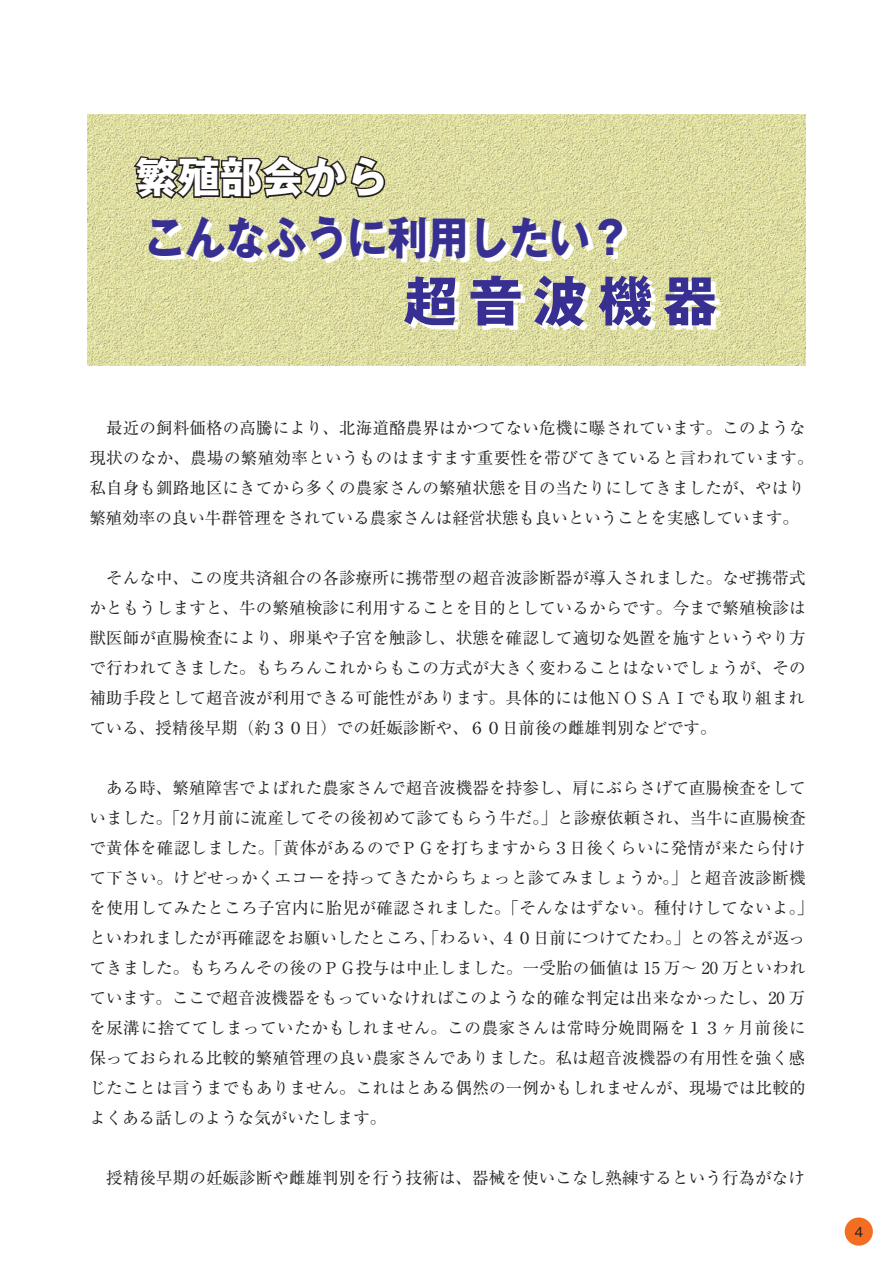
<style>
.page{position:relative;width:893px;height:1263px;background:#fff}
.page>*{position:absolute;margin:0;border:0;box-sizing:border-box;transform-origin:0 0}
.晴天確率の文10_5pt{font:700 54px "Gothic MB101 Pro";letter-spacing:.2em;color:#372f92}
.晴天確率の文10_5pt-2{font:700 45px "Gothic MB101 Pro";color:#372f92;scale:.9 1}
.晴天確率の文10_5pt-3{font:700 42px "Gothic MB101 Pro";color:#fff}
.t1{font:16.5px/30px "Ryumin Pro";letter-spacing:.01em;color:#231f20}
.t2{font:500 13.8px "Gothic BBB Pro";color:#231f20}
</style>
<div class="page">
<div style="left:845px;top:1217px;width:28px;height:28px;background:#f36e21;border-radius:50%"></div>
<img style="left:88px;top:115px;width:717px;height:251px">
<svg style="left:130px;top:129px;width:257px;height:72px;background:#a5a37a"></svg>
<svg style="left:129px;top:201px;width:670px;height:149px;background:#e0e0ad"></svg>
<p class="晴天確率の文10_5pt-3" style="left:136px;top:142px;width:253px">繁殖部会から</p>
<p class="晴天確率の文10_5pt-2" style="left:145px;top:201px;width:541px">こんなふうに利用したい?</p>
<p class="晴天確率の文10_5pt" style="left:145px;top:256px;width:574px">　　　　超音波機器</p>
<p class="t1" style="left:89px;top:411px;width:726px">　最近の飼料価格の高騰により、北海道酪農界はかつてない危機に曝されています。このような現状のなか、農場の繁殖効率というものはますます重要性を帯びてきていると言われています。私自身も釧路地区にきてから多くの農家さんの繁殖状態を目の当たりにしてきましたが、やはり繁殖効率の良い牛群管理をされている農家さんは経営状態も良いということを実感しています。</p>
<p class="t1" style="left:89px;top:561px;width:718px;text-align:justify">　そんな中、この度共済組合の各診療所に携帯型の超音波診断器が導入されました。なぜ携帯式かともうしますと、牛の繁殖検診に利用することを目的としているからです。今まで繁殖検診は獣医師が直腸検査により、卵巣や子宮を触診し、状態を確認して適切な処置を施すというやり方で行われてきました。もちろんこれからもこの方式が大きく変わることはないでしょうが、その補助手段として超音波が利用できる可能性があります。具体的には他ＮＯＳＡＩでも取り組まれている、授精後早期（約３０日）での妊娠診断や、６０日前後の雌雄判別などです。</p>
<p class="t1" style="left:89px;top:771px;width:718px">　ある時、繁殖障害でよばれた農家さんで超音波機器を持参し、肩にぶらさげて直腸検査をして</p>
<p class="t1" style="left:89px;top:801px;width:718px">いました。「2 ｹ月前に流産してその後初めて診てもらう牛だ。」と診療依頼され、当牛に直腸検査</p>
<p class="t1" style="left:89px;top:831px;width:717px">で黄体を確認しました。「黄体があるのでＰＧを打ちますから３日後くらいに発情が来たら付け</p>
<p class="t1" style="left:89px;top:861px;width:718px">て下さい。けどせっかくエコーを持ってきたからちょっと診てみましょうか。」と超音波診断機</p>
<p class="t1" style="left:89px;top:891px;width:725px">を使用してみたところ子宮内に胎児が確認されました。「そんなはずない。種付けしてないよ「。</p>
<p class="t1" style="left:500px;top:921px;width:307px">４０日前につけてたわ。」との答えが返っ</p>
<p class="t1" style="left:89px;top:921px;width:718px">といわれましたが再確認をお願いしたところ、「わるい、<br>てきました。もちろんその後のＰＧ投与は中止しました。一受胎の価値は 15 万～ 20 万といわれています。ここで超音波機器をもっていなければこのような的確な判定は出来なかったし、20 万を尿溝に捨ててしまっていたかもしれません。この農家さんは常時分娩間隔を１３ヶ月前後に保っておられる比較的繁殖管理の良い農家さんでありました。私は超音波機器の有用性を強く感じたことは言うまでもありません。これはとある偶然の一例かもしれませんが、現場では比較的よくある話しのような気がいたします。</p>
<p class="t1" style="left:89px;top:1161px;width:717px">　授精後早期の妊娠診断や雌雄判別を行う技術は、器械を使いこなし熟練するという行為がなけ</p>
<p class="t2" style="left:854px;top:1220px;width:10px">4</p>
</div>
